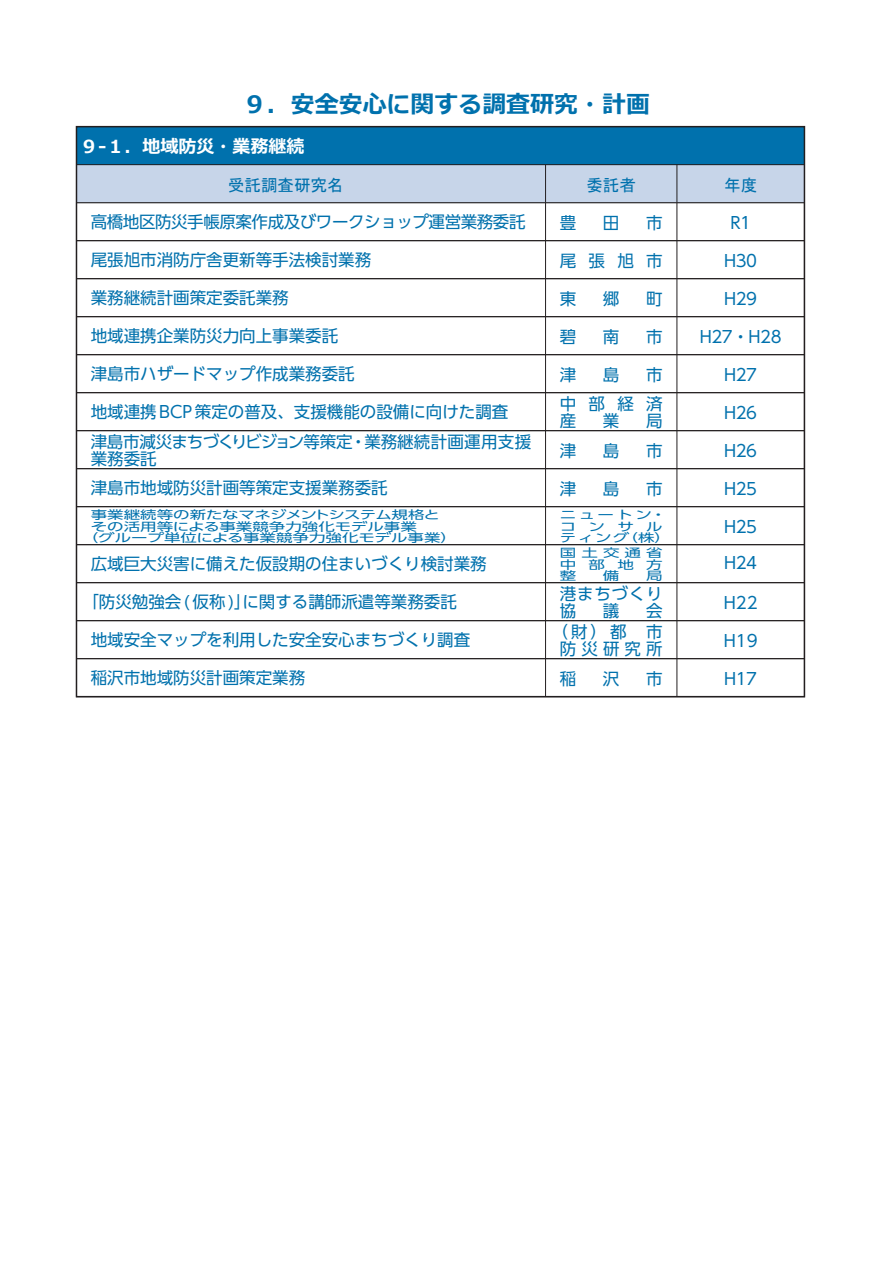
<style>
.page{position:relative;width:893px;height:1263px;background:#fff}
.page>*{position:absolute;margin:0;border:0;box-sizing:border-box;transform-origin:0 0}
.t1{font:700 24px "Meiryo";color:#0071ad}
.t2{font:700 18px "Meiryo";color:#fff}
.t3{font:16.5px/16.5px "UD Shin Go Pro";color:#0071ad}
.t4{font:16.5px "UD Shin Go Pro";letter-spacing:-.025em;color:#0071ad}
.t5{font:16.5px "MS Gothic";color:#0071ad}
.t6{font:11.55px/11.2px "UD Shin Go Pro";color:#0071ad;text-align:justify;scale:1.43 1}
.t7{font:11.55px "UD Shin Go Pro";letter-spacing:-.025em;color:#0071ad;scale:1.43 1}
.t8{font:11.55px/11.2px "UD Shin Go Pro";letter-spacing:.145em;color:#0071ad;scale:1.43 1}
</style>
<div class="page">
<hr style="left:545px;top:659px;width:1px;height:38px;background:#231f20">
<hr style="left:677px;top:659px;width:1px;height:38px;background:#231f20">
<hr style="left:545px;top:431px;width:1px;height:38px;background:#231f20">
<hr style="left:677px;top:431px;width:1px;height:38px;background:#231f20">
<div style="left:76px;top:392px;width:729px;height:39px;border:1px solid #231f20"></div>
<hr style="left:545px;top:393px;width:1px;height:38px;background:#231f20">
<hr style="left:677px;top:393px;width:1px;height:38px;background:#231f20">
<hr style="left:545px;top:203px;width:1px;height:38px;background:#231f20">
<hr style="left:677px;top:203px;width:1px;height:38px;background:#231f20">
<div style="left:76px;top:468px;width:729px;height:39px;border:1px solid #231f20"></div>
<hr style="left:545px;top:469px;width:1px;height:38px;background:#231f20">
<hr style="left:677px;top:469px;width:1px;height:38px;background:#231f20">
<div style="left:76px;top:354px;width:729px;height:39px;border:1px solid #231f20"></div>
<hr style="left:545px;top:355px;width:1px;height:38px;background:#231f20">
<hr style="left:677px;top:355px;width:1px;height:38px;background:#231f20">
<div style="left:76px;top:316px;width:729px;height:39px;border:1px solid #231f20"></div>
<hr style="left:545px;top:317px;width:1px;height:38px;background:#231f20">
<hr style="left:677px;top:317px;width:1px;height:38px;background:#231f20">
<hr style="left:545px;top:583px;width:1px;height:38px;background:#231f20">
<hr style="left:677px;top:583px;width:1px;height:38px;background:#231f20">
<div style="left:76px;top:620px;width:729px;height:39px;border:1px solid #231f20"></div>
<hr style="left:545px;top:621px;width:1px;height:38px;background:#231f20">
<hr style="left:677px;top:621px;width:1px;height:38px;background:#231f20">
<div style="left:76px;top:544px;width:729px;height:39px;border:1px solid #231f20"></div>
<hr style="left:545px;top:545px;width:1px;height:38px;background:#231f20">
<hr style="left:677px;top:545px;width:1px;height:38px;background:#231f20">
<div style="left:76px;top:506px;width:729px;height:39px;border:1px solid #231f20"></div>
<hr style="left:545px;top:507px;width:1px;height:38px;background:#231f20">
<hr style="left:677px;top:507px;width:1px;height:38px;background:#231f20">
<div style="left:76px;top:278px;width:729px;height:39px;border:1px solid #231f20"></div>
<hr style="left:545px;top:279px;width:1px;height:38px;background:#231f20">
<hr style="left:677px;top:279px;width:1px;height:38px;background:#231f20">
<div style="left:76px;top:240px;width:729px;height:39px;border:1px solid #231f20"></div>
<hr style="left:545px;top:241px;width:1px;height:38px;background:#231f20">
<hr style="left:677px;top:241px;width:1px;height:38px;background:#231f20">
<div style="left:76px;top:165px;width:728px;height:38px;background:#c7d5e9"></div>
<div style="left:76px;top:127px;width:728px;height:38px;background:#0071ad"></div>
<hr style="left:76px;top:164px;width:728px;height:1px;background:#231f20">
<hr style="left:76px;top:202px;width:728px;height:1px;background:#231f20">
<hr style="left:545px;top:165px;width:1px;height:38px;background:#231f20">
<hr style="left:677px;top:165px;width:1px;height:38px;background:#231f20">
<h1 class="t1" style="left:243px;top:87px;width:408px">９．安全安心に関する調査研究・計画</h1>
<p class="t2" style="left:80px;top:134px;width:226px">９-１．地域防災・業務継続</p>
<p class="t5" style="left:228px;top:176px;width:117px">受託調査研究名</p>
<p class="t5" style="left:586px;top:176px;width:51px">委託者</p>
<p class="t5" style="left:724px;top:176px;width:35px">年度</p>
<p class="t4" style="left:91px;top:208px;width:436px">高橋地区防災手帳原案作成及びワークショップ運営業務委託</p>
<p class="t3" style="left:560px;top:214px;width:18px">豊</p>
<p class="t3" style="left:603px;top:214px;width:18px">田</p>
<p class="t3" style="left:646px;top:214px;width:18px">市</p>
<p class="t3" style="left:730px;top:214px;width:22px">R1</p>
<p class="t3" style="left:91px;top:251px;width:282px">尾張旭市消防庁舎更新等手法検討業務</p>
<p class="t3" style="left:560px;top:252px;width:104px">尾張旭市</p>
<p class="t3" style="left:724px;top:252px;width:35px">H30</p>
<p class="t3" style="left:91px;top:289px;width:199px">業務継続計画策定委託業務</p>
<p class="t3" style="left:560px;top:290px;width:18px">東</p>
<p class="t3" style="left:603px;top:290px;width:18px">郷</p>
<p class="t3" style="left:646px;top:290px;width:18px">町</p>
<p class="t3" style="left:724px;top:290px;width:35px">H29</p>
<p class="t3" style="left:91px;top:327px;width:249px">地域連携企業防災力向上事業委託</p>
<p class="t3" style="left:560px;top:328px;width:18px">碧</p>
<p class="t3" style="left:603px;top:328px;width:18px">南</p>
<p class="t3" style="left:646px;top:328px;width:18px">市</p>
<p class="t3" style="left:700px;top:328px;width:83px">H27・H28</p>
<p class="t3" style="left:91px;top:365px;width:265px">津島市ハザードマップ作成業務委託</p>
<p class="t3" style="left:560px;top:366px;width:18px">津</p>
<p class="t3" style="left:603px;top:366px;width:18px">島</p>
<p class="t3" style="left:646px;top:366px;width:18px">市</p>
<p class="t3" style="left:724px;top:366px;width:35px">H27</p>
<p class="t3" style="left:91px;top:403px;width:419px">地域連携 BCP策定の普及、支援機能の設備に向けた調査</p>
<p class="t3" style="left:560px;top:395px;width:104px">中部経済産</p>
<p class="t3" style="left:603px;top:412px;width:18px">業</p>
<p class="t3" style="left:646px;top:412px;width:18px">局</p>
<p class="t3" style="left:724px;top:404px;width:35px">H26</p>
<p class="t3" style="left:91px;top:433px;width:442px">津島市減災まちづくりビジョン等策定・業務継続計画運用支援業務委託</p>
<p class="t3" style="left:560px;top:442px;width:18px">津</p>
<p class="t3" style="left:603px;top:442px;width:18px">島</p>
<p class="t3" style="left:646px;top:442px;width:18px">市</p>
<p class="t3" style="left:724px;top:442px;width:35px">H26</p>
<p class="t3" style="left:91px;top:479px;width:298px">津島市地域防災計画等策定支援業務委託</p>
<p class="t3" style="left:560px;top:480px;width:18px">津</p>
<p class="t3" style="left:603px;top:480px;width:18px">島</p>
<p class="t3" style="left:646px;top:480px;width:18px">市</p>
<p class="t3" style="left:724px;top:480px;width:35px">H25</p>
<p class="t7" style="left:91px;top:506px;width:246px">事業継続等の新たなマネジメントシステム規格と</p>
<p class="t6" style="left:91px;top:520px;width:230px">その活用等による事業競争力強化モデル事業</p>
<p class="t6" style="left:82px;top:531px;width:264px">（グループ単位による事業競争力強化モデル事業）</p>
<p class="t8" style="left:560px;top:509px;width:79px">ニュートン・コンサルティング（株）</p>
<p class="t3" style="left:91px;top:555px;width:397px">広域巨大災害に備えた仮設期の住まいづくり検討業務</p>
<p class="t6" style="left:560px;top:547px;width:73px">国土交通省中部地方整</p>
<p class="t6" style="left:603px;top:569px;width:13px">備</p>
<p class="t6" style="left:646px;top:569px;width:13px">局</p>
<p class="t3" style="left:82px;top:593px;width:376px">「防災勉強会 (仮称 )」に関する講師派遣等業務委託</p>
<p class="t3" style="left:91px;top:631px;width:381px">地域安全マップを利用した安全安心まちづくり調査</p>
<p class="t3" style="left:560px;top:585px;width:104px">港まちづくり</p>
<p class="t3" style="left:560px;top:602px;width:18px">協</p>
<p class="t3" style="left:603px;top:602px;width:18px">議</p>
<p class="t3" style="left:646px;top:602px;width:18px">会</p>
<p class="t3" style="left:552px;top:623px;width:113px">（財）都 市</p>
<p class="t3" style="left:560px;top:640px;width:104px">防災研究所</p>
<p class="t3" style="left:724px;top:518px;width:35px">H25</p>
<p class="t3" style="left:724px;top:554px;width:35px">H24</p>
<p class="t3" style="left:724px;top:594px;width:35px">H22</p>
<p class="t3" style="left:724px;top:632px;width:35px">H19</p>
<p class="t3" style="left:91px;top:669px;width:216px">稲沢市地域防災計画策定業務</p>
<p class="t3" style="left:560px;top:670px;width:18px">稲</p>
<p class="t3" style="left:603px;top:670px;width:18px">沢</p>
<p class="t3" style="left:646px;top:670px;width:18px">市</p>
<p class="t3" style="left:724px;top:670px;width:35px">H17</p>
</div>
